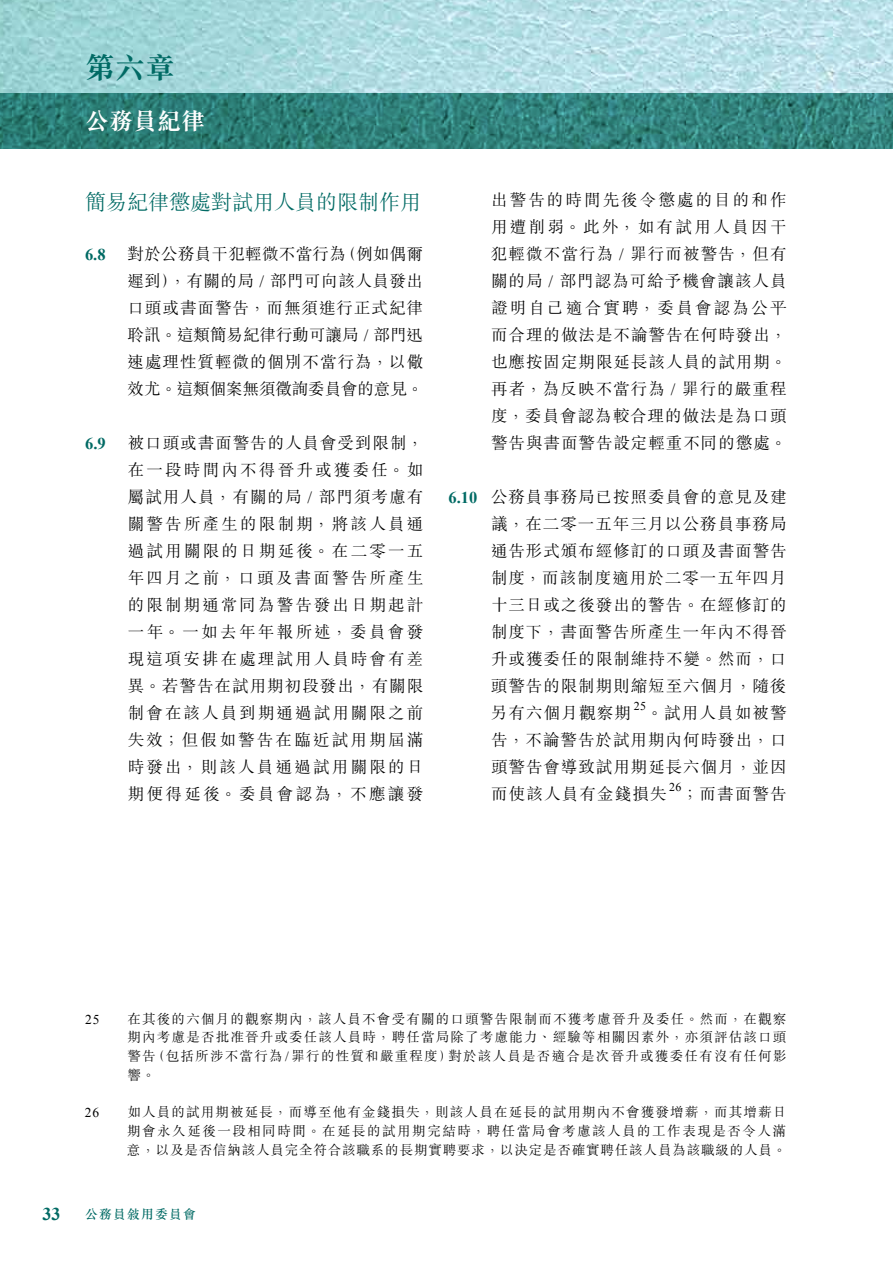
<style>
.page{position:relative;width:893px;height:1263px;background:#fff}
.page>*{position:absolute;margin:0;border:0;box-sizing:border-box;transform-origin:0 0}
.t1{font:700 30px "M Sung HK";color:#006a64}
.t2{font:700 24px "M Sung HK";color:#fff}
.t3{font:300 21px "M Sung HK";color:#006a64}
.t4{font:700 18px "Times New Roman";color:#006a64}
.t5{font:300 16.5px/27px "M Sung HK";letter-spacing:.06em;color:#000;text-align:justify}
.t6{font:700 16.5px "Times New Roman";color:#006a64}
.t7{font:300 13.5px/18.8px "M Sung HK";letter-spacing:.075em;color:#000;text-align:justify}
.t8{font:13.5px "Times New Roman";color:#000}
.t9{font:500 12.75px "M Sung HK";letter-spacing:.1em;color:#006a64}
.t10{font:12px "Times New Roman";color:#000}
.s1{font-family:"Times New Roman";font-weight:400}
.s2{font-family:"Times New Roman";font-weight:700;color:#006a64}
</style>
<div class="page">
<img style="left:0;top:0;width:893px;height:94px">
<img style="left:0;top:94px;width:893px;height:55px">
<h1 class="t1" style="left:85px;top:53px;width:91px">第六章</h1>
<h2 class="t2" style="left:85px;top:109px;width:121px">公務員紀律</h2>
<p class="t3" style="left:85px;top:188px;width:337px">簡易紀律懲處對試用人員的限制作用</p>
<p class="t6" style="left:85px;top:244px;width:22px">6.8</p>
<p class="t5" style="left:127px;top:240px;width:297px">對於公務員干犯輕微不當行為（例如偶爾遲到），有關的局 <span class="s1">/</span> 部門可向該人員發出口頭或書面警告，而無須進行正式紀律聆訊。這類簡易紀律行動可讓局 <span class="s1">/</span> 部門迅速處理性質輕微的個別不當行為，以儆效尤。這類個案無須徵詢委員會的意見。</p>
<p class="t6" style="left:85px;top:432px;width:22px">6.9</p>
<p class="t5" style="left:128px;top:429px;width:297px">被口頭或書面警告的人員會受到限制，在一段時間內不得晉升或獲委任。如屬試用人員，有關的局 <span class="s1">/</span> 部門須考慮有關警告所產生的限制期，將該人員通過試用關限的日期延後。在二零一五年四月之前，口頭及書面警告所產生的限制期通常同為警告發出日期起計一年。一如去年年報所述，委員會發現這項安排在處理試用人員時會有差異。若警告在試用期初段發出，有關限制會在該人員到期通過試用關限之前失效；但假如警告在臨近試用期屆滿時發出，則該人員通過試用關限的日期便得延後。委員會認為，不應讓發</p>
<p class="t5" style="left:491px;top:185px;width:297px">出警告的時間先後令懲處的目的和作用遭削弱。此外，如有試用人員因干犯輕微不當行為 <span class="s1">/</span> 罪行而被警告，但有關的局 <span class="s1">/</span> 部門認為可給予機會讓該人員證明自己適合實聘，委員會認為公平而合理的做法是不論警告在何時發出，也應按固定期限延長該人員的試用期。再者，為反映不當行為 <span class="s1">/</span> 罪行的嚴重程度，委員會認為較合理的做法是為口頭警告與書面警告設定輕重不同的懲處。</p>
<p class="t5" style="left:491px;top:482px;width:297px;text-indent:-42px"><span class="s2">6.10</span> 公務員事務局已按照委員會的意見及建議，在二零一五年三月以公務員事務局通告形式頒布經修訂的口頭及書面警告制度，而該制度適用於二零一五年四月十三日或之後發出的警告。在經修訂的制度下，書面警告所產生一年內不得晉升或獲委任的限制維持不變。然而，口頭警告的限制期則縮短至六個月，隨後另有六個月觀察期</p>
<p class="t10" style="left:634px;top:698px;width:14px">25</p>
<p class="t5" style="left:491px;top:698px;width:297px;text-indent:155px">。試用人員如被警告，不論警告於試用期內何時發出，口頭警告會導致試用期延長六個月，並因而使該人員有金錢損失</p>
<p class="t10" style="left:669px;top:779px;width:14px">26</p>
<p class="t5" style="left:682px;top:779px;width:106px">；而書面警告</p>
<p class="t8" style="left:85px;top:1010px;width:16px">25</p>
<p class="t7" style="left:127px;top:1008px;width:661px">在其後的六個月的觀察期內，該人員不會受有關的口頭警告限制而不獲考慮晉升及委任。然而，在觀察期內考慮是否批准晉升或委任該人員時，聘任當局除了考慮能力、經驗等相關因素外，亦須評估該口頭警告（包括所涉不當行為<span class="s1">/</span>罪行的性質和嚴重程度）對於該人員是否適合是次晉升或獲委任有沒有任何影響。</p>
<p class="t8" style="left:85px;top:1104px;width:16px">26</p>
<p class="t7" style="left:127px;top:1102px;width:661px">如人員的試用期被延長，而導至他有金錢損失，則該人員在延長的試用期內不會獲發增薪，而其增薪日期會永久延後一段相同時間。在延長的試用期完結時，聘任當局會考慮該人員的工作表現是否令人滿意，以及是否信納該人員完全符合該職系的長期實聘要求，以決定是否確實聘任該人員為該職級的人員。</p>
<p class="t4" style="left:43px;top:1202px;width:19px">33</p>
<p class="t9" style="left:85px;top:1206px;width:112px">公務員敍用委員會</p>
</div>
